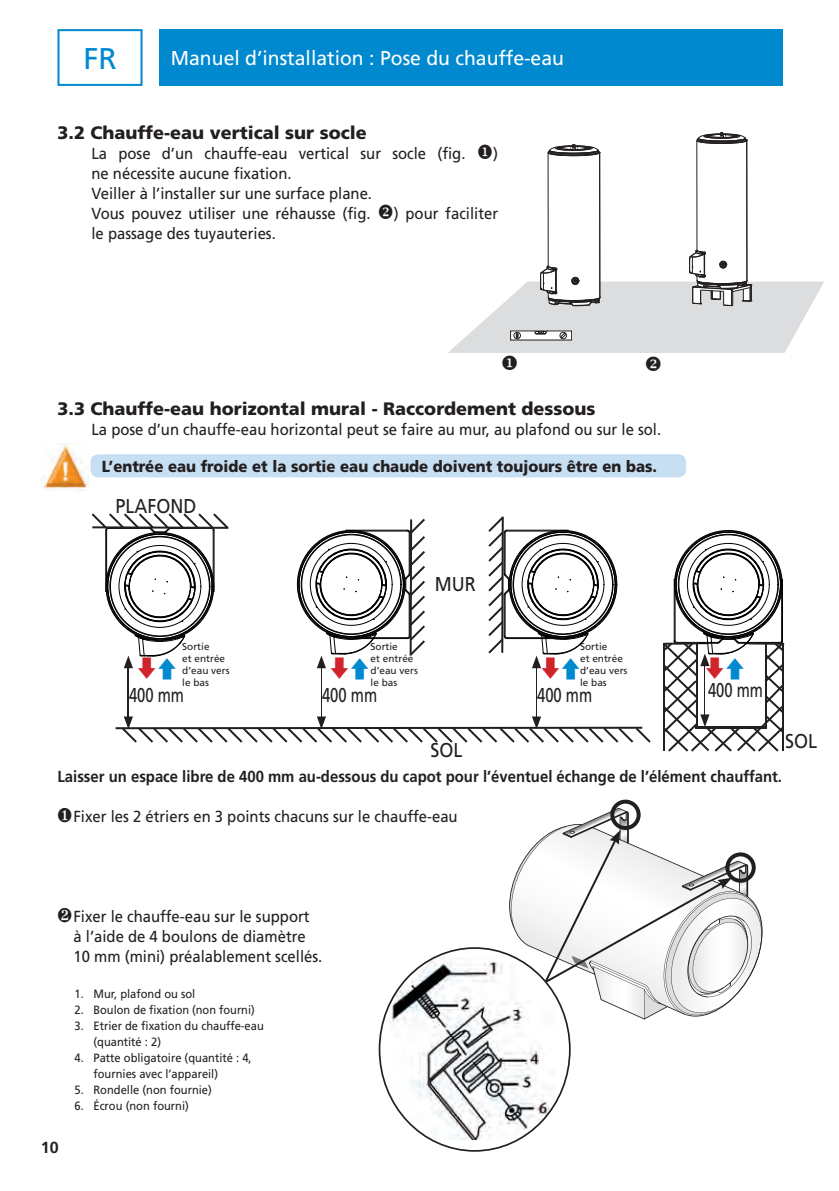
<style>
.page{position:relative;width:839px;height:1191px;background:#fff}
.page>*{position:absolute;margin:0;border:0;box-sizing:border-box;transform-origin:0 0}
.t1{font:30px "Frutiger LT Std";color:#0089cf}
.t2{font:20px "Frutiger LT Std";color:#fff}
.t3{font:20px "Frutiger LT Std";color:#231f20;scale:.74 1}
.t4{font:20px "Frutiger LT Std";color:#231f20;scale:.9 1}
.t5{font:900 18px "Frutiger LT Std";color:#231f20}
.t6{font:16px/20px "Frutiger LT Std";color:#231f20;scale:.93 1}
.t7{font:700 16px "Frutiger LT Std";color:#231f20;scale:.93 1}
.t8{font:900 16px "Frutiger LT Std";color:#231f20;scale:.93 1}
.t9{font:700 16px "Frutiger LT Std";color:#231f20}
.t10{font:12px/16px "Frutiger LT Std";color:#231f20;scale:.93 1}
.t11{font:10px/12px "Frutiger LT Std";color:#231f20}
</style>
<div class="page">
<svg style="left:57px;top:29px;width:86px;height:57px"></svg>
<svg style="left:379px;top:799px;width:384px;height:352px"></svg>
<hr style="left:105px;top:530px;width:1px;height:61px;background:#000">
<hr style="left:106px;top:530px;width:1px;height:50px;background:#000">
<hr style="left:213px;top:530px;width:1px;height:50px;background:#000">
<hr style="left:214px;top:530px;width:1px;height:61px;background:#000">
<div style="left:119px;top:545px;width:82px;height:82px;border:1px solid #000;border-radius:50%"></div>
<svg style="left:124px;top:548px;width:71px;height:76px"></svg>
<div style="left:129px;top:555px;width:61px;height:61px;border:1px solid #000;border-radius:50%"></div>
<hr style="left:346px;top:638px;width:62px;height:1px;background:#000">
<hr style="left:358px;top:637px;width:50px;height:1px;background:#000">
<hr style="left:358px;top:530px;width:50px;height:1px;background:#000">
<hr style="left:346px;top:529px;width:62px;height:1px;background:#000">
<div style="left:310px;top:543px;width:82px;height:82px;border:1px solid #000;border-radius:50%"></div>
<svg style="left:316px;top:546px;width:71px;height:76px"></svg>
<div style="left:321px;top:553px;width:61px;height:61px;border:1px solid #000;border-radius:50%"></div>
<hr style="left:507px;top:638px;width:61px;height:1px;background:#000">
<hr style="left:507px;top:637px;width:49px;height:1px;background:#000">
<hr style="left:507px;top:530px;width:49px;height:1px;background:#000">
<hr style="left:507px;top:529px;width:61px;height:1px;background:#000">
<div style="left:522px;top:543px;width:82px;height:82px;border:1px solid #000;border-radius:50%"></div>
<svg style="left:528px;top:546px;width:71px;height:76px"></svg>
<div style="left:533px;top:553px;width:61px;height:61px;border:1px solid #000;border-radius:50%"></div>
<hr style="left:674px;top:579px;width:1px;height:62px;background:#000">
<hr style="left:675px;top:590px;width:1px;height:50px;background:#000">
<hr style="left:781px;top:590px;width:1px;height:50px;background:#000">
<hr style="left:782px;top:579px;width:1px;height:62px;background:#000">
<div style="left:687px;top:543px;width:82px;height:82px;border:1px solid #000;border-radius:50%"></div>
<svg style="left:693px;top:546px;width:71px;height:76px"></svg>
<div style="left:698px;top:553px;width:61px;height:61px;border:1px solid #000;border-radius:50%"></div>
<hr style="left:128px;top:665px;width:1px;height:54px;background:#231f20">
<hr style="left:321px;top:665px;width:1px;height:54px;background:#231f20">
<hr style="left:536px;top:665px;width:1px;height:54px;background:#231f20">
<svg style="left:92px;top:513px;width:136px;height:20px"></svg>
<svg style="left:405px;top:518px;width:20px;height:137px"></svg>
<hr style="left:116px;top:726px;width:526px;height:3px;background:#231f20">
<svg style="left:122px;top:716px;width:529px;height:26px"></svg>
<hr style="left:501px;top:516px;width:3px;height:136px;background:#231f20">
<svg style="left:488px;top:517px;width:22px;height:136px"></svg>
<div style="left:90px;top:454px;width:596px;height:23px;background:#c7dff2;border-radius:8px"></div>
<img style="left:42px;top:443px;width:46px;height:47px">
<div style="left:160px;top:29px;width:623px;height:57px;background:#0089cf"></div>
<svg style="left:124px;top:633px;width:62px;height:46px"></svg>
<svg style="left:317px;top:631px;width:60px;height:38px"></svg>
<svg style="left:532px;top:631px;width:57px;height:38px"></svg>
<svg style="left:663px;top:631px;width:121px;height:120px"></svg>
<svg style="left:448px;top:132px;width:376px;height:221px"></svg>
<h1 class="t1" style="left:83px;top:46px;width:35px">FR</h1>
<p class="t2" style="left:171px;top:50px;width:395px">Manuel d’installation : Pose du chauffe-eau</p>
<p class="t5" style="left:57px;top:126px;width:311px">3.2 Chauffe-eau vertical sur socle</p>
<p class="t6" style="left:91px;top:145px;width:439px">La pose d’un chauffe-eau vertical sur socle (fig. ◆) ne nécessite aucune fixation.<br>Veiller à l’installer sur une surface plane.<br>Vous pouvez utiliser une réhausse (fig. ❖) pour faciliter le passage des tuyauteries.</p>
<p class="t5" style="left:57px;top:402px;width:540px">3.3 Chauffe-eau horizontal mural - Raccordement dessous</p>
<p class="t6" style="left:91px;top:421px;width:614px">La pose d’un chauffe-eau horizontal peut se faire au mur, au plafond ou sur le sol.</p>
<p class="t8" style="left:102px;top:459px;width:599px">L’entrée eau froide et la sortie eau chaude doivent toujours être en bas.</p>
<p class="t4" style="left:116px;top:497px;width:91px">PLAFOND</p>
<p class="t4" style="left:435px;top:576px;width:47px">MUR</p>
<p class="t11" style="left:182px;top:641px;width:49px">Sortie<br>et entrée d’eau vers le bas</p>
<p class="t11" style="left:371px;top:641px;width:49px">Sortie<br>et entrée d’eau vers le bas</p>
<p class="t11" style="left:580px;top:641px;width:49px">Sortie<br>et entrée d’eau vers le bas</p>
<p class="t3" style="left:129px;top:687px;width:76px">400 mm</p>
<p class="t3" style="left:322px;top:687px;width:76px">400 mm</p>
<p class="t3" style="left:537px;top:687px;width:76px">400 mm</p>
<p class="t3" style="left:708px;top:682px;width:76px">400 mm</p>
<p class="t4" style="left:431px;top:741px;width:37px">SOL</p>
<p class="t4" style="left:785px;top:732px;width:37px">SOL</p>
<p class="t7" style="left:57px;top:769px;width:781px">Laisser un espace libre de 400 mm au-dessous du capot pour l’éventuel échange de l’élément chauffant.</p>
<p class="t6" style="left:57px;top:807px;width:432px">❶ Fixer les 2 étriers en 3 points chacuns sur le chauffe-eau</p>
<p class="t6" style="left:73px;top:907px;width:269px;text-indent:-16px">❷ Fixer le chauffe-eau sur le support<br>à l’aide de 4 boulons de diamètre<br>10 mm (mini) préalablement scellés.</p>
<p class="t10" style="left:74px;top:986px;width:131px">1. Mur, plafond ou sol</p>
<p class="t10" style="left:74px;top:1002px;width:195px">2. Boulon de fixation (non fourni)</p>
<p class="t10" style="left:93px;top:1018px;width:185px;text-indent:-19px">3. Etrier de fixation du chauffe-eau (quantité : 2)</p>
<p class="t10" style="left:93px;top:1050px;width:172px;text-indent:-19px">4. Patte obligatoire (quantité : 4, fournies avec l’appareil)</p>
<p class="t10" style="left:74px;top:1082px;width:149px">5. Rondelle (non fournie)</p>
<p class="t10" style="left:74px;top:1098px;width:125px">6. Écrou (non fourni)</p>
<p class="t9" style="left:41px;top:1140px;width:19px">10</p>
</div>
